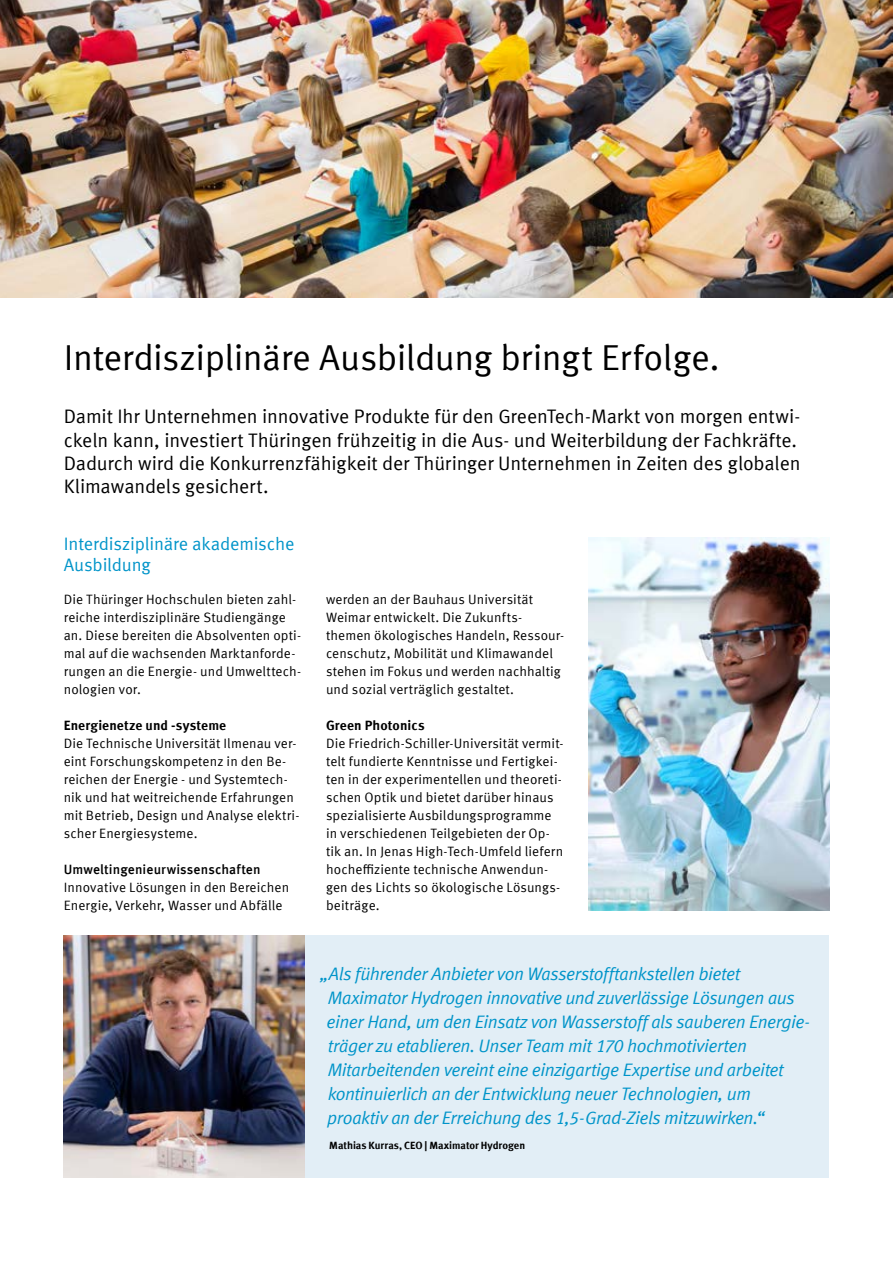
<style>
.page{position:relative;width:893px;height:1263px;background:#fff}
.page>*{position:absolute;margin:0;border:0;box-sizing:border-box;transform-origin:0 0}
.t1{font:36px "Meta Offc Pro Norm";letter-spacing:-.015em;color:#000}
.t2{font:19.5px/23.4px "Meta Offc Pro Norm";letter-spacing:-.01em;color:#000}
.t3{font:18px/24px "Meta Offc Pro Norm Ita";letter-spacing:-.03em;color:#0094c9}
.t4{font:18px/21px "Meta Offc Pro Norm";letter-spacing:-.015em;color:#0094c9}
.t5{font:13.5px/18px "Meta Offc Pro Norm";letter-spacing:.005em;color:#000}
.t6{font:700 13.5px "Meta Offc Pro";letter-spacing:.01em;color:#000}
.t7{font:500 13.5px "Meta Offc Pro";letter-spacing:.01em;color:#000}
.t8{font:700 10.5px "Meta Offc Pro";letter-spacing:-.005em;color:#000}
</style>
<div class="page">
<img style="left:0;top:0;width:893px;height:298px">
<div style="left:64px;top:935px;width:765px;height:243px;background:#e2eef6"></div>
<img style="left:64px;top:935px;width:241px;height:243px">
<img style="left:588px;top:537px;width:241px;height:373px">
<h1 class="t1" style="left:64px;top:330px;width:657px">Interdisziplinäre Ausbildung bringt Erfolge.</h1>
<p class="t2" style="left:64px;top:403px;width:738px">Damit Ihr Unternehmen innovative Produkte für den GreenTech-Markt von morgen entwi&shy;ckeln kann, investiert Thüringen frühzeitig in die Aus- und Weiterbildung der Fachkräfte.<br>Dadurch wird die Konkurrenzfähigkeit der Thüringer Unternehmen in Zeiten des globalen Klimawandels gesichert.</p>
<h3 class="t4" style="left:64px;top:532px;width:232px">Interdisziplinäre akademische<br>Ausbildung</h3>
<p class="t5" style="left:64px;top:589px;width:239px">Die Thüringer Hochschulen bieten zahl&shy;reiche interdisziplinäre Studiengänge an. Diese bereiten die Absolventen opti&shy;mal auf die wachsenden Marktanforde&shy;rungen an die Energie- und Umwelttech&shy;nologien vor.</p>
<p class="t6" style="left:64px;top:715px;width:164px">Energienetze und -systeme</p>
<p class="t5" style="left:64px;top:733px;width:237px">Die Technische Universität Ilmenau ver&shy;eint Forschungskompetenz in den Be&shy;reichen der Energie - und Systemtech&shy;nik und hat weitreichende Erfahrungen mit Betrieb, Design und Analyse elektri&shy;scher Energiesysteme.</p>
<p class="t7" style="left:64px;top:859px;width:198px">Umweltingenieurwissenschaften</p>
<p class="t5" style="left:64px;top:877px;width:227px">Innovative Lösungen in den Bereichen<br>Energie, Verkehr, Wasser und Abfälle</p>
<p class="t5" style="left:326px;top:589px;width:240px">werden an der Bauhaus Universität Weimar entwickelt. Die Zukunfts&shy;themen ökologisches Handeln, Ressour&shy;censchutz, Mobilität und Klimawandel stehen im Fokus und werden nachhaltig und sozial verträglich gestaltet.</p>
<p class="t6" style="left:326px;top:714px;width:100px">Green Photonics</p>
<p class="t5" style="left:326px;top:733px;width:239px">Die Friedrich-Schiller-Universität vermit&shy;telt fundierte Kenntnisse und Fertigkei&shy;ten in der experimentellen und theoreti&shy;schen Optik und bietet darüber hinaus spezialisierte Ausbildungsprogramme in verschiedenen Teilgebieten der Op&shy;tik an. In Jenas High-Tech-Umfeld liefern hocheffiziente technische Anwendun&shy;gen des Lichts so ökologische Lösungs&shy;beiträge.</p>
<p class="t3" style="left:327px;top:960px;width:485px;text-indent:-7px">„Als führender Anbieter von Wasserstofftankstellen bietet Maximator Hydrogen innovative und zuverlässige Lösungen aus einer Hand, um den Einsatz von Wasserstoff als sauberen Energie&shy;träger zu etablieren. Unser Team mit 170 hochmotivierten Mitarbeitenden vereint eine einzigartige Expertise und arbeitet kontinuierlich an der Entwicklung neuer Technologien, um proaktiv an der Erreichung des 1,5-Grad-Ziels mitzuwirken.“</p>
<p class="t8" style="left:329px;top:1137px;width:197px">Mathias Kurras, CEO | Maximator Hydrogen</p>
</div>
